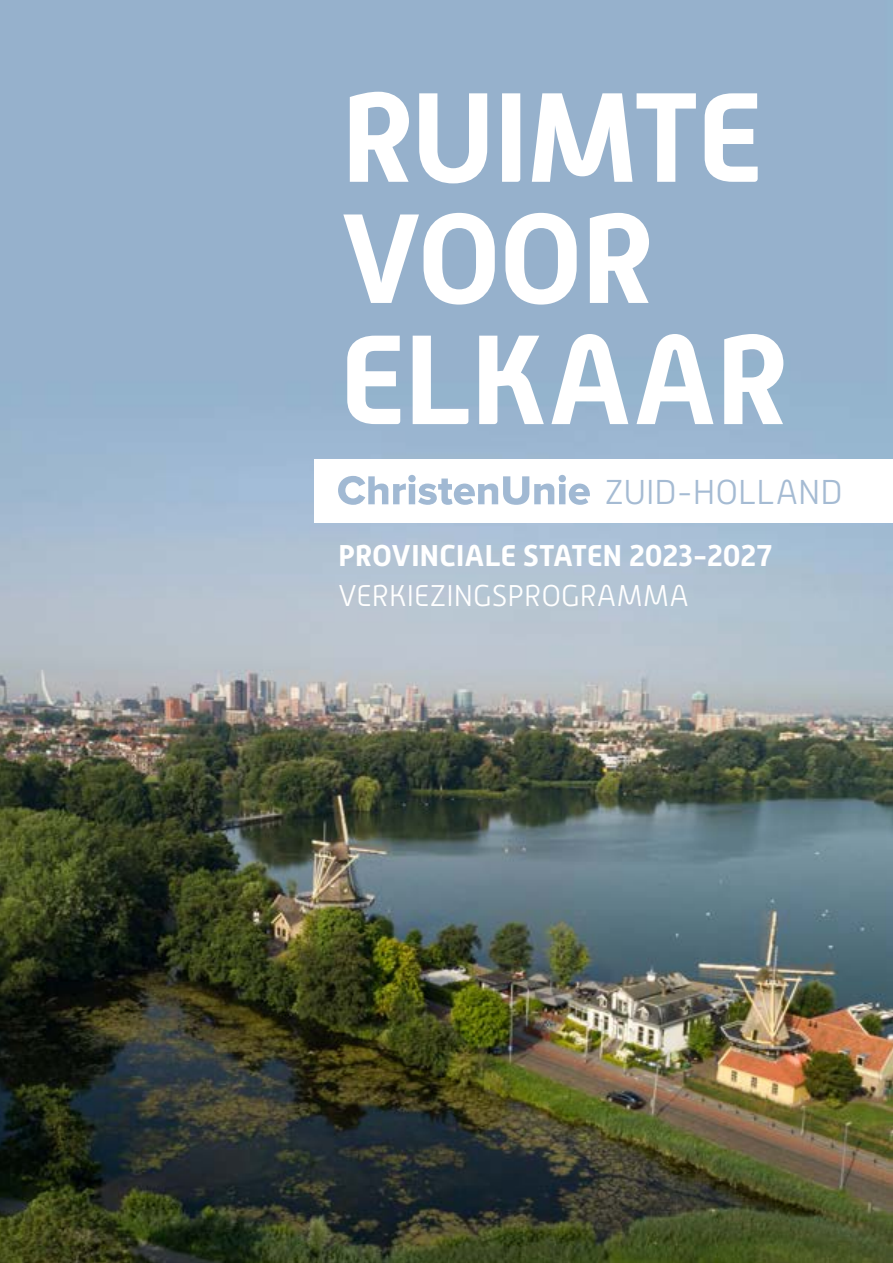
<style>
.page{position:relative;width:893px;height:1263px;background:#fff}
.page>*{position:absolute;margin:0;border:0;box-sizing:border-box;transform-origin:0 0}
.t1{font:700 126.75px/121.2px "Alwyn New";letter-spacing:-.02em;color:#fff}
.t2{font:300 34.5px "Alwyn New";letter-spacing:-.01em;color:#a5bbd3}
.t3{font:700 30px "Alwyn New";letter-spacing:-.005em;color:#fff}
.t4{font:300 30px "Alwyn New";letter-spacing:-.01em;color:#fff}
</style>
<div class="page">
<img style="left:0;top:0;width:893px;height:1263px">
<div style="left:315px;top:459px;width:578px;height:64px;background:#fff"></div>
<svg style="left:338px;top:475px;width:252px;height:30px"></svg>
<h1 class="t1" style="left:340px;top:78px;width:449px">RUIMTE<br>VOOR<br>ELKAAR</h1>
<p class="t2" style="left:605px;top:473px;width:239px">ZUID-HOLLAND</p>
<p class="t3" style="left:338px;top:538px;width:436px">PROVINCIALE STATEN 2023-2027</p>
<p class="t4" style="left:338px;top:579px;width:352px">VERKIEZINGSPROGRAMMA</p>
</div>
